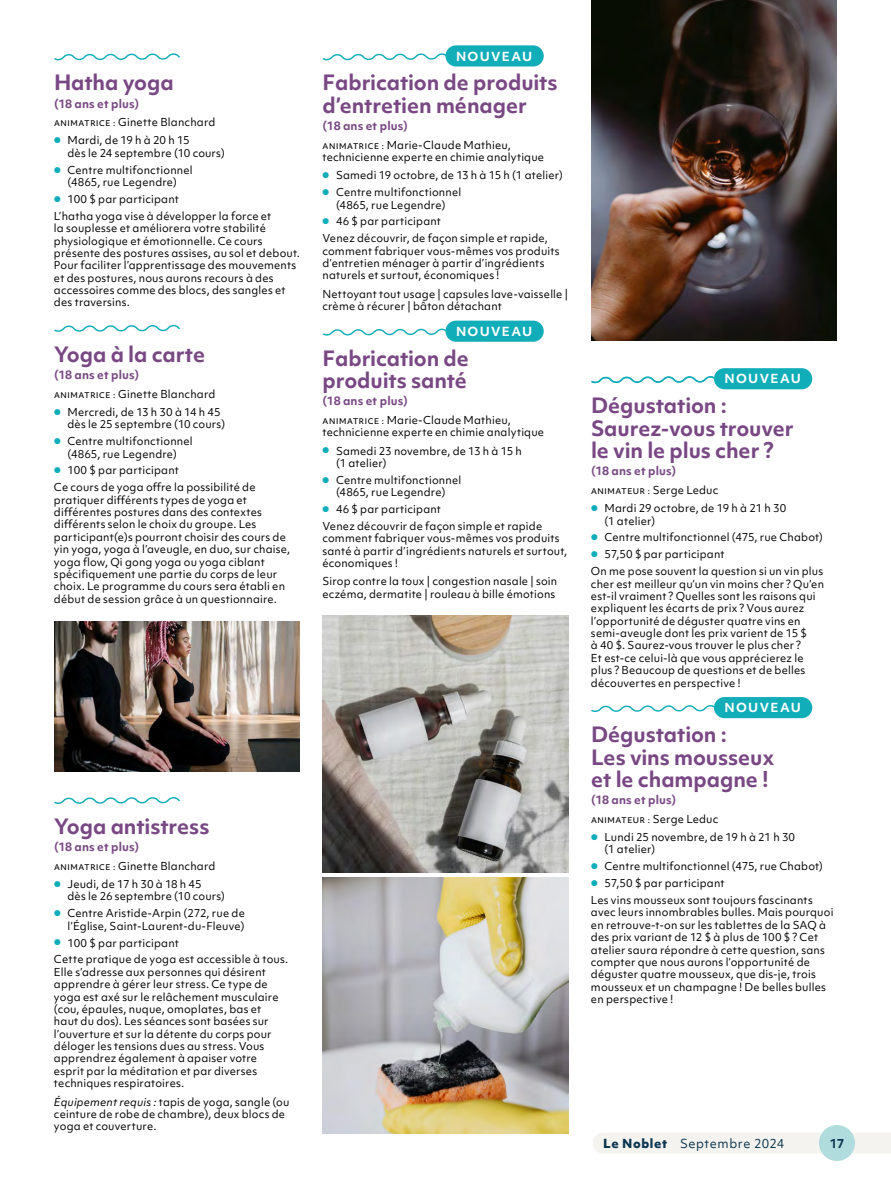
<style>
.page{position:relative;width:891px;height:1188px;background:#fff}
.page>*{position:absolute;margin:0;border:0;box-sizing:border-box;transform-origin:0 0}
.t1{font:700 20.25px/22.5px "Objektiv Mk 1";letter-spacing:-.005em;color:#794884}
.t2{font:700 12px "Objektiv Mk 1";letter-spacing:.11em;color:#fff}
.t3{font:12px "Objektiv Mk 1";letter-spacing:.045em;color:#0b3650}
.t4{font:700 12px "Objektiv Mk 1";color:#0b3650}
.t5{font:700 11.25px "Objektiv Mk 1";letter-spacing:.015em;color:#794884}
.t6{font:10.5px/12.5px "Objektiv Mk 1";letter-spacing:.015em;color:#000}
.t7{font:500 7.5px "Objektiv Mk 1";letter-spacing:.085em;color:#000}
.s1{font-weight:500;font-size:7.5px}
.s2{color:#11adb8}
.s3{font-style:italic}
.s4{font-weight:400;font-size:10.5px}
.s5{font-weight:800}
</style>
<div class="page">
<svg style="left:54px;top:53px;width:126px;height:8px"></svg>
<svg style="left:54px;top:324px;width:126px;height:8px"></svg>
<svg style="left:54px;top:797px;width:126px;height:7px"></svg>
<svg style="left:323px;top:53px;width:124px;height:8px"></svg>
<div style="left:446px;top:45px;width:98px;height:22px;background:#11adb8;border-radius:11px"></div>
<svg style="left:323px;top:328px;width:124px;height:8px"></svg>
<div style="left:446px;top:321px;width:98px;height:21px;background:#11adb8;border-radius:11px"></div>
<svg style="left:591px;top:376px;width:124px;height:8px"></svg>
<div style="left:714px;top:368px;width:98px;height:21px;background:#11adb8;border-radius:11px"></div>
<svg style="left:591px;top:705px;width:124px;height:7px"></svg>
<div style="left:714px;top:697px;width:98px;height:21px;background:#11adb8;border-radius:11px"></div>
<img style="left:591px;top:0;width:246px;height:340px">
<img style="left:323px;top:615px;width:245px;height:258px">
<img style="left:322px;top:878px;width:246px;height:256px">
<img style="left:54px;top:621px;width:246px;height:150px">
<div style="left:593px;top:1133px;width:298px;height:20px;background:#f5f3f0"></div>
<div style="left:819px;top:1125px;width:36px;height:36px;background:#b0dcdd;border-radius:50%"></div>
<h1 class="t1" style="left:54px;top:71px;width:121px">Hatha yoga</h1>
<p class="t5" style="left:54px;top:95px;width:87px">(18 ans et plus)</p>
<p class="t6" style="left:54px;top:116px;width:163px"><span class="s1">ANIMATRICE :</span> Ginette Blanchard</p>
<p class="t6" style="left:68px;top:134px;width:159px;text-indent:-13px"><span class="s2">●</span> Mardi, de 19 h à 20 h 15<br>dès le 24 septembre (10 cours)</p>
<p class="t6" style="left:54px;top:163px;width:140px;text-align:center"><span class="s2">●</span> Centre multifonctionnel (4865, rue Legendre)</p>
<p class="t6" style="left:54px;top:190px;width:219px;line-height:16.8px"><span class="s2">●</span> 100 $ par participant<br>L’hatha yoga vise à développer la force et</p>
<p class="t6" style="left:54px;top:222px;width:247px">la souplesse et améliorera votre stabilité physiologique et émotionnelle. Ce cours présente des postures assises, au sol et debout.<br>Pour faciliter l’apprentissage des mouvements et des postures, nous aurons recours à des accessoires comme des blocs, des sangles et des traversins.</p>
<h1 class="t1" style="left:54px;top:343px;width:153px">Yoga à la carte</h1>
<p class="t5" style="left:54px;top:367px;width:87px">(18 ans et plus)</p>
<p class="t6" style="left:54px;top:387px;width:163px"><span class="s1">ANIMATRICE :</span> Ginette Blanchard</p>
<p class="t6" style="left:68px;top:406px;width:159px;text-indent:-13px"><span class="s2">●</span> Mercredi, de 13 h 30 à 14 h 45 dès le 25 septembre (10 cours)</p>
<p class="t6" style="left:54px;top:435px;width:140px;text-align:center"><span class="s2">●</span> Centre multifonctionnel (4865, rue Legendre)</p>
<p class="t6" style="left:54px;top:462px;width:203px;line-height:16.8px"><span class="s2">●</span> 100 $ par participant<br>Ce cours de yoga offre la possibilité de</p>
<p class="t6" style="left:54px;top:493px;width:238px">pratiquer différents types de yoga et différentes postures dans des contextes différents selon le choix du groupe. Les participant(e)s pourront choisir des cours de yin yoga, yoga à l’aveugle, en duo, sur chaise, yoga flow, Qi gong yoga ou yoga ciblant spécifiquement une partie du corps de leur choix. Le programme du cours sera établi en début de session grâce à un questionnaire.</p>
<p class="t2" style="left:456px;top:47px;width:78px">NOUVEAU</p>
<h1 class="t1" style="left:322px;top:71px;width:237px">Fabrication de produits d’entretien ménager</h1>
<p class="t5" style="left:322px;top:118px;width:87px">(18 ans et plus)</p>
<p class="t6" style="left:322px;top:138px;width:223px"><span class="s1">ANIMATRICE :</span> Marie-Claude Mathieu, technicienne experte en chimie analytique</p>
<p class="t6" style="left:323px;top:169px;width:242px"><span class="s2">●</span> Samedi 19 octobre, de 13 h à 15 h (1 atelier)</p>
<p class="t6" style="left:323px;top:186px;width:140px;text-align:center"><span class="s2">●</span> Centre multifonctionnel (4865, rue Legendre)</p>
<p class="t6" style="left:322px;top:213px;width:227px;line-height:16.8px"><span class="s2">●</span> 46 $ par participant<br>Venez découvrir, de façon simple et rapide,</p>
<p class="t6" style="left:322px;top:244px;width:239px">comment fabriquer vous-mêmes vos produits d’entretien ménager à partir d’ingrédients naturels et surtout, économiques !</p>
<p class="t6" style="left:322px;top:288px;width:247px">Nettoyant tout usage | capsules lave-vaisselle | crème à récurer | bâton détachant</p>
<h1 class="t1" style="left:322px;top:346px;width:148px">Fabrication de produits santé</h1>
<p class="t5" style="left:322px;top:393px;width:87px">(18 ans et plus)</p>
<p class="t6" style="left:322px;top:414px;width:223px"><span class="s1">ANIMATRICE :</span> Marie-Claude Mathieu, technicienne experte en chimie analytique</p>
<p class="t6" style="left:336px;top:444px;width:187px;text-indent:-13px"><span class="s2">●</span> Samedi 23 novembre, de 13 h à 15 h (1 atelier)</p>
<p class="t6" style="left:323px;top:474px;width:140px;text-align:center"><span class="s2">●</span> Centre multifonctionnel (4865, rue Legendre)</p>
<p class="t6" style="left:322px;top:501px;width:221px;line-height:16.8px"><span class="s2">●</span> 46 $ par participant<br>Venez découvrir de façon simple et rapide</p>
<p class="t6" style="left:322px;top:532px;width:246px">comment fabriquer vous-mêmes vos produits santé à partir d’ingrédients naturels et surtout, économiques !</p>
<p class="t6" style="left:322px;top:575px;width:236px">Sirop contre la toux | congestion nasale | soin eczéma, dermatite | rouleau à bille émotions</p>
<p class="t2" style="left:456px;top:323px;width:78px">NOUVEAU</p>
<h1 class="t1" style="left:54px;top:815px;width:157px">Yoga antistress</h1>
<p class="t5" style="left:54px;top:839px;width:87px">(18 ans et plus)</p>
<p class="t6" style="left:54px;top:859px;width:163px"><span class="s1">ANIMATRICE :</span> Ginette Blanchard</p>
<p class="t6" style="left:68px;top:878px;width:159px;text-indent:-13px"><span class="s2">●</span> Jeudi, de 17 h 30 à 18 h 45<br>dès le 26 septembre (10 cours)</p>
<p class="t6" style="left:54px;top:907px;width:192px;text-align:right"><span class="s2">●</span> Centre Aristide-Arpin (272, rue de l’Église, Saint-Laurent-du-Fleuve)</p>
<p class="t6" style="left:54px;top:934px;width:236px;line-height:16.8px"><span class="s2">●</span> 100 $ par participant<br>Cette pratique de yoga est accessible à tous.</p>
<p class="t6" style="left:54px;top:966px;width:226px">Elle s’adresse aux personnes qui désirent apprendre à gérer leur stress. Ce type de yoga est axé sur le relâchement musculaire (cou, épaules, nuque, omoplates, bas et haut du dos). Les séances sont basées sur l’ouverture et sur la détente du corps pour déloger les tensions dues au stress. Vous apprendrez également à apaiser votre esprit par la méditation et par diverses techniques respiratoires.</p>
<p class="t6" style="left:54px;top:1095px;width:237px"><span class="s3">Équipement requis :</span> tapis de yoga, sangle (ou ceinture de robe de chambre), deux blocs de yoga et couverture.</p>
<p class="t2" style="left:724px;top:370px;width:78px">NOUVEAU</p>
<h1 class="t1" style="left:591px;top:394px;width:204px">Dégustation :<br>Saurez-vous trouver le vin le plus cher ?</h1>
<p class="t5" style="left:591px;top:463px;width:87px">(18 ans et plus)</p>
<p class="t7" style="left:591px;top:486px;width:129px">ANIMATEUR : <span class="s4">Serge Leduc</span></p>
<p class="t6" style="left:604px;top:502px;width:183px;text-indent:-13px"><span class="s2">●</span> Mardi 29 octobre, de 19 h à 21 h 30 (1 atelier)</p>
<p class="t6" style="left:591px;top:531px;width:234px"><span class="s2">●</span> Centre multifonctionnel (475, rue Chabot)</p>
<p class="t6" style="left:591px;top:546px;width:234px;line-height:16.8px"><span class="s2">●</span> 57,50 $ par participant<br>On me pose souvent la question si un vin plus</p>
<p class="t6" style="left:591px;top:577px;width:235px">cher est meilleur qu’un vin moins cher ? Qu’en est-il vraiment ? Quelles sont les raisons qui expliquent les écarts de prix ? Vous aurez l’opportunité de déguster quatre vins en semi-aveugle dont les prix varient de 15 $<br>à 40 $. Saurez-vous trouver le plus cher ?<br>Et est-ce celui-là que vous apprécierez le plus ? Beaucoup de questions et de belles découvertes en perspective !</p>
<h1 class="t1" style="left:591px;top:723px;width:185px">Dégustation :<br>Les vins mousseux et le champagne !</h1>
<p class="t5" style="left:591px;top:792px;width:87px">(18 ans et plus)</p>
<p class="t7" style="left:591px;top:815px;width:129px">ANIMATEUR : <span class="s4">Serge Leduc</span></p>
<p class="t6" style="left:604px;top:831px;width:192px;text-indent:-13px"><span class="s2">●</span> Lundi 25 novembre, de 19 h à 21 h 30 (1 atelier)</p>
<p class="t6" style="left:591px;top:860px;width:234px"><span class="s2">●</span> Centre multifonctionnel (475, rue Chabot)</p>
<p class="t6" style="left:591px;top:875px;width:223px;line-height:16.8px"><span class="s2">●</span> 57,50 $ par participant<br>Les vins mousseux sont toujours fascinants</p>
<p class="t6" style="left:591px;top:906px;width:244px">avec leurs innombrables bulles. Mais pourquoi en retrouve-t-on sur les tablettes de la SAQ à des prix variant de 12 $ à plus de 100 $ ? Cet atelier saura répondre à cette question, sans compter que nous aurons l’opportunité de déguster quatre mousseux, que dis-je, trois mousseux et un champagne ! De belles bulles en perspective !</p>
<p class="t2" style="left:724px;top:699px;width:78px">NOUVEAU</p>
<p class="t3" style="left:603px;top:1135px;width:183px"><span class="s5">Le Noblet</span> Septembre 2024</p>
<p class="t4" style="left:830px;top:1135px;width:16px">17</p>
</div>
